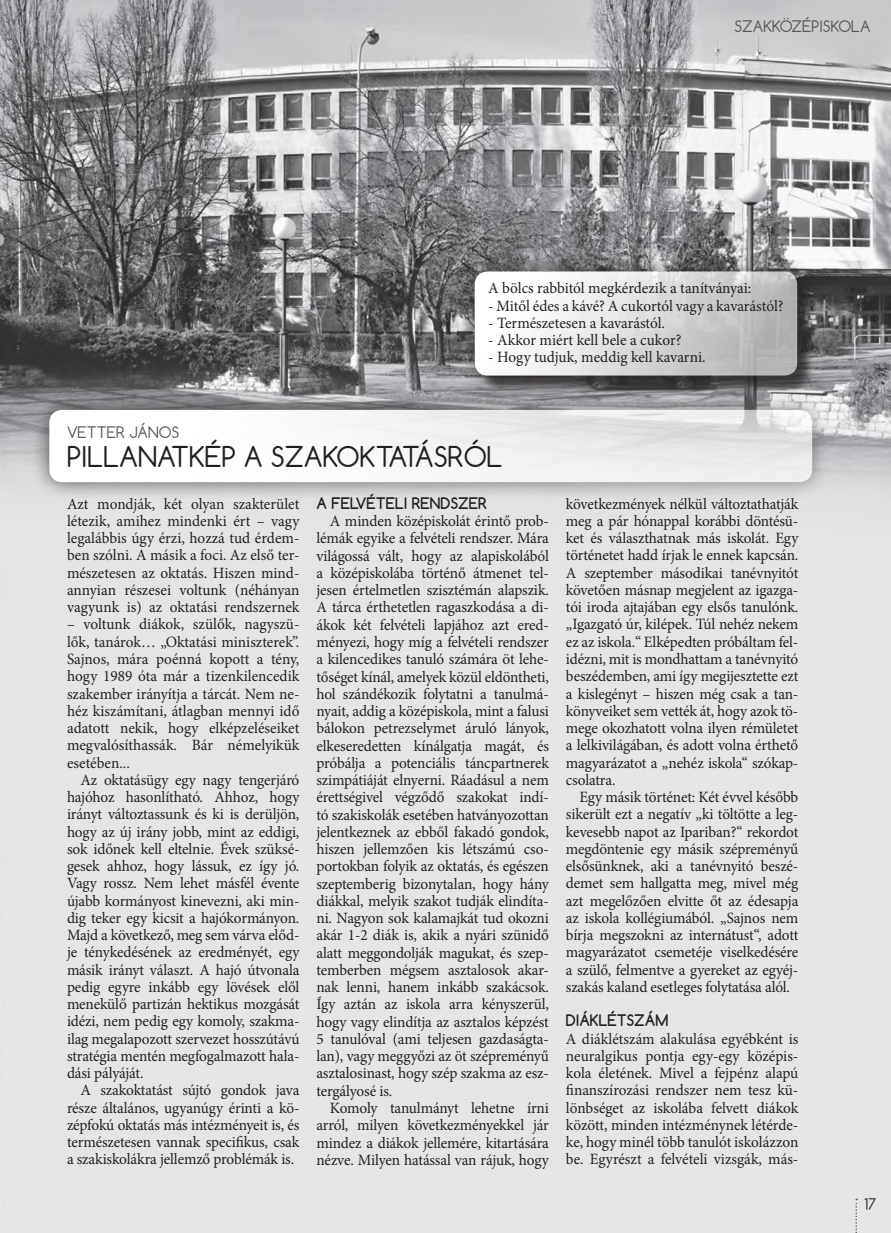
<style>
.page{position:relative;width:891px;height:1233px;background:#fff}
.page>*{position:absolute;margin:0;border:0;box-sizing:border-box;transform-origin:0 0}
.cim{font:27px "Comfortaa";color:#231f20}
.szoveg{font:15.75px/17.2px "Minion Pro";letter-spacing:-.01em;color:#231f20;text-align:justify}
.bekezd_nélkul{font:15.75px/17.2px "Minion Pro";color:#231f20;text-align:justify}
.ALCIM_SZOVEGBEN{font:700 15px "Comfortaa";color:#231f20}
.rovat{font:15px "Comfortaa";color:#57585a}
.szerzo{font:15px "Comfortaa";color:#57585a}
</style>
<div class="page">
<img style="left:0;top:0;width:891px;height:1232px">
<svg style="left:864px;top:1197px;width:12px;height:12px"></svg>
<svg style="left:855px;top:1198px;width:2px;height:35px"></svg>
<div style="left:31px;top:391px;width:800px;height:110px;background:#231f20;opacity:.75"></div>
<svg style="left:49px;top:410px;width:763px;height:72px;fill:#f5f5f6"></svg>
<div style="left:456px;top:253px;width:360px;height:141px;background:#231f20;opacity:.75"></div>
<svg style="left:475px;top:271px;width:322px;height:104px"></svg>
<p class="rovat" style="left:735px;top:17px;width:138px">SZAKKÖZÉPISKOLA</p>
<p class="szoveg" style="left:488px;top:280px;width:265px">A bölcs rabbitól megkérdezik a tanítványai:</p>
<p class="szoveg" style="left:488px;top:297px;width:297px">- Mitől édes a kávé? A cukortól vagy a kavarástól?</p>
<p class="szoveg" style="left:488px;top:314px;width:178px">- Természetesen a kavarástól.</p>
<p class="szoveg" style="left:488px;top:331px;width:195px">- Akkor miért kell bele a cukor?</p>
<p class="szoveg" style="left:488px;top:349px;width:219px">- Hogy tudjuk, meddig kell kavarni.</p>
<p class="szerzo" style="left:67px;top:422px;width:114px">VETTER JÁNOS</p>
<p class="cim" style="left:67px;top:440px;width:437px">PILLANATKÉP A SZAKOKTATÁSRÓL</p>
<p class="bekezd_nélkul" style="left:67px;top:495px;width:234px">Azt mondják, két olyan szakterület létezik, amihez mindenki ért – vagy legalábbis úgy érzi, hozzá tud érdem&shy;ben szólni. A másik a foci. Az első ter&shy;mészetesen az oktatás. Hiszen mind&shy;annyian részesei voltunk (néhányan vagyunk is) az oktatási rendszernek</p>
<p class="bekezd_nélkul" style="left:67px;top:616px;width:234px">– voltunk diákok, szülők, nagyszü&shy;lők, tanárok… „Oktatási miniszterek”.<br>Sajnos, mára poénná kopott a tény, hogy 1989 óta már a tizenkilencedik szakember irányítja a tárcát. Nem ne&shy;héz kiszámítani, átlagban mennyi idő adatott nekik, hogy elképzeléseiket megvalósíthassák. Bár némelyikük esetében...</p>
<p class="szoveg" style="left:67px;top:771px;width:234px;text-indent:13px">Az oktatásügy egy nagy tengerjáró hajóhoz hasonlítható. Ahhoz, hogy irányt változtassunk és ki is derüljön, hogy az új irány jobb, mint az eddigi, sok időnek kell eltelnie. Évek szüksé&shy;gesek ahhoz, hogy lássuk, ez így jó.<br>Vagy rossz. Nem lehet másfél évente újabb kormányost kinevezni, aki min&shy;dig teker egy kicsit a hajókormányon.<br>Majd a következő, meg sem várva előd&shy;je ténykedésének az eredményét, egy másik irányt választ. A hajó útvonala pedig egyre inkább egy lövések elől menekülő partizán hektikus mozgását idézi, nem pedig egy komoly, szakma&shy;ilag megalapozott szervezet hosszútávú stratégia mentén megfogalmazott hala&shy;dási pályáját.</p>
<p class="szoveg" style="left:67px;top:1081px;width:234px;text-indent:13px">A szakoktatást sújtó gondok java része általános, ugyanúgy érinti a kö&shy;zépfokú oktatás más intézményeit is, és természetesen vannak specifikus, csak a szakiskolákra jellemző problémák is.</p>
<p class="ALCIM_SZOVEGBEN" style="left:316px;top:493px;width:172px">A FELVÉTELI RENDSZER</p>
<p class="szoveg" style="left:316px;top:512px;width:234px;text-indent:13px">A minden középiskolát érintő prob&shy;lémák egyike a felvételi rendszer. Mára világossá vált, hogy az alapiskolából a középiskolába történő átmenet tel&shy;jesen értelmetlen szisztémán alapszik.<br>A tárca érthetetlen ragaszkodása a di&shy;ákok két felvételi lapjához azt ered&shy;ményezi, hogy míg a felvételi rendszer a kilencedikes tanuló számára öt lehe&shy;tőséget kínál, amelyek közül eldöntheti, hol szándékozik folytatni a tanulmá&shy;nyait, addig a középiskola, mint a falusi bálokon petrezselymet áruló lányok, elkeseredetten kínálgatja magát, és próbálja a potenciális táncpartnerek szimpátiáját elnyerni. Ráadásul a nem érettségivel végződő szakokat indí&shy;tó szakiskolák esetében hatványozottan jelentkeznek az ebből fakadó gondok, hiszen jellemzően kis létszámú cso&shy;portokban folyik az oktatás, és egészen szeptemberig bizonytalan, hogy hány diákkal, melyik szakot tudják elindíta&shy;ni. Nagyon sok kalamajkát tud okozni akár 1-2 diák is, akik a nyári szünidő alatt meggondolják magukat, és szep&shy;temberben mégsem asztalosok akar&shy;nak lenni, hanem inkább szakácsok.<br>Így aztán az iskola arra kényszerül, hogy vagy elindítja az asztalos képzést 5 tanulóval (ami teljesen gazdaságta&shy;lan), vagy meggyőzi az öt szépreményű asztalosinast, hogy szép szakma az esz&shy;tergályosé is.</p>
<p class="szoveg" style="left:316px;top:1099px;width:234px;text-indent:13px">Komoly tanulmányt lehetne írni arról, milyen következményekkel jár mindez a diákok jellemére, kitartására nézve. Milyen hatással van rájuk, hogy</p>
<p class="szoveg" style="left:566px;top:495px;width:234px">következmények nélkül változtathatják meg a pár hónappal korábbi döntésü&shy;ket és választhatnak más iskolát. Egy történetet hadd írjak le ennek kapcsán.<br>A szeptember másodikai tanévnyitót követően másnap megjelent az igazga&shy;tói iroda ajtajában egy elsős tanulónk. „Igazgató úr, kilépek. Túl nehéz nekem ez az iskola.“ Elképedten próbáltam fel&shy;idézni, mit is mondhattam a tanévnyitó beszédemben, ami így megijesztette ezt a kislegényt – hiszen még csak a tan&shy;könyveiket sem vették át, hogy azok tö&shy;mege okozhatott volna ilyen rémületet a lelkivilágában, és adott volna érthető magyarázatot a „nehéz iskola“ szókap&shy;csolatra.</p>
<p class="szoveg" style="left:566px;top:788px;width:234px;text-indent:13px">Egy másik történet: Két évvel később sikerült ezt a negatív „ki töltötte a leg&shy;kevesebb napot az Ipariban?“ rekordot megdöntenie egy másik szépreményű elsősünknek, aki a tanévnyitó beszé&shy;demet sem hallgatta meg, mivel még azt megelőzően elvitte őt az édesapja az iskola kollégiumából. „Sajnos nem bírja megszokni az internátust“, adott magyarázatot csemetéje viselkedésére a szülő, felmentve a gyereket az egyéj&shy;szakás kaland esetleges folytatása alól.</p>
<p class="ALCIM_SZOVEGBEN" style="left:566px;top:1011px;width:104px">DIÁKLÉTSZÁM</p>
<p class="bekezd_nélkul" style="left:566px;top:1030px;width:234px">A diáklétszám alakulása egyébként is neuralgikus pontja egy-egy középis&shy;kola életének. Mivel a fejpénz alapú finanszírozási rendszer nem tesz kü&shy;lönbséget az iskolába felvett diákok között, minden intézménynek létérde&shy;ke, hogy minél több tanulót iskolázzon be. Egyrészt a felvételi vizsgák, más-</p>
</div>
